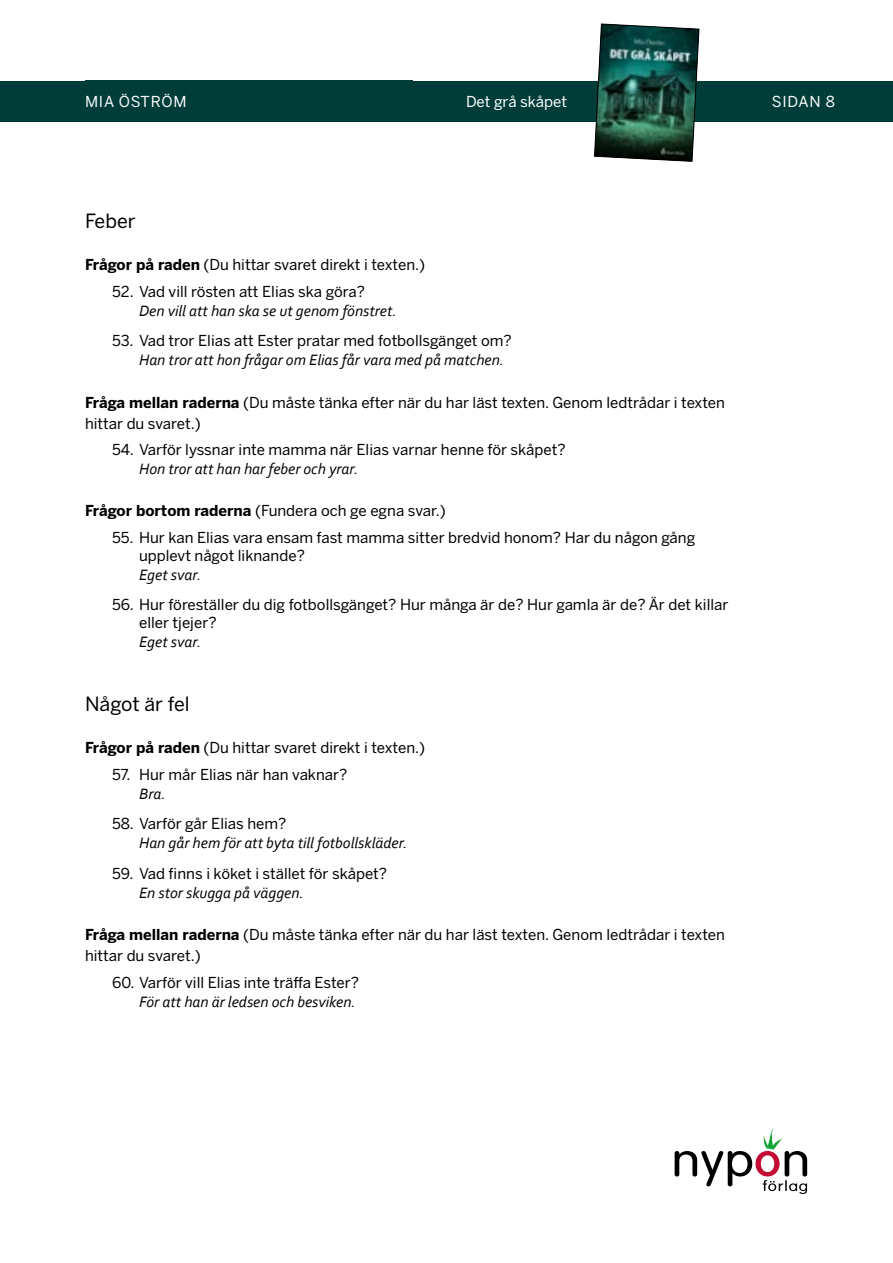
<style>
.page{position:relative;width:893px;height:1263px;background:#fff}
.page>*{position:absolute;margin:0;border:0;box-sizing:border-box;transform-origin:0 0}
.t1{font:19.5px "Benton Sans";color:#000}
.t2{font:italic 15.75px "Corbel";color:#000}
.t3{font:15px/21px "Benton Sans";color:#000}
.t4{font:15px "Benton Sans";letter-spacing:.01em;color:#fff}
.t5{font:15px "Benton Sans";letter-spacing:.05em;color:#fff}
.s1{font-weight:700}
</style>
<div class="page">
<div style="left:0;top:81px;width:893px;height:40px;background:#003d39"></div>
<div style="left:85px;top:80px;width:327px;height:41px;background:#003d39"></div>
<img style="left:594px;top:23px;width:105px;height:139px">
<svg style="left:675px;top:1128px;width:132px;height:66px"></svg>
<p class="t5" style="left:85px;top:92px;width:103px">MIA ÖSTRÖM</p>
<p class="t4" style="left:466px;top:92px;width:103px">Det grå skåpet</p>
<p class="t4" style="left:772px;top:92px;width:64px">SIDAN 8</p>
<h1 class="t1" style="left:85px;top:209px;width:52px">Feber</h1>
<p class="t3" style="left:85px;top:254px;width:342px"><span class="s1">Frågor på raden</span> (Du hittar svaret direkt i texten.)</p>
<p class="t3" style="left:112px;top:281px;width:254px">52. Vad vill rösten att Elias ska göra?</p>
<p class="t2" style="left:139px;top:301px;width:259px">Den vill att han ska se ut genom fönstret.</p>
<p class="t3" style="left:112px;top:330px;width:401px">53. Vad tror Elias att Ester pratar med fotbollsgänget om?</p>
<p class="t2" style="left:139px;top:350px;width:367px">Han tror att hon frågar om Elias får vara med på matchen.</p>
<p class="t3" style="left:85px;top:392px;width:641px"><span class="s1">Fråga mellan raderna</span> (Du måste tänka efter när du har läst texten. Genom ledtrådar i texten hittar du svaret.)</p>
<p class="t3" style="left:112px;top:439px;width:455px">54. Varför lyssnar inte mamma när Elias varnar henne för skåpet?</p>
<p class="t2" style="left:139px;top:459px;width:221px">Hon tror att han har feber och yrar.</p>
<p class="t3" style="left:85px;top:500px;width:362px"><span class="s1">Frågor bortom raderna</span> (Fundera och ge egna svar.)</p>
<p class="t3" style="left:139px;top:528px;width:558px;line-height:18px;text-indent:-27px">55. Hur kan Elias vara ensam fast mamma sitter bredvid honom? Har du någon gång upplevt något liknande?</p>
<p class="t2" style="left:139px;top:565px;width:64px">Eget svar.</p>
<p class="t3" style="left:139px;top:596px;width:591px;line-height:18px;text-indent:-27px">56. Hur föreställer du dig fotbollsgänget? Hur många är de? Hur gamla är de? Är det killar eller tjejer?</p>
<p class="t2" style="left:139px;top:632px;width:64px">Eget svar.</p>
<h1 class="t1" style="left:85px;top:692px;width:106px">Något är fel</h1>
<p class="t3" style="left:85px;top:737px;width:342px"><span class="s1">Frågor på raden</span> (Du hittar svaret direkt i texten.)</p>
<p class="t3" style="left:112px;top:764px;width:237px">57. Hur mår Elias när han vaknar?</p>
<p class="t2" style="left:139px;top:783px;width:28px">Bra.</p>
<p class="t3" style="left:112px;top:813px;width:176px">58. Varför går Elias hem?</p>
<p class="t2" style="left:139px;top:833px;width:270px">Han går hem för att byta till fotbollskläder.</p>
<p class="t3" style="left:112px;top:863px;width:277px">59. Vad finns i köket i stället för skåpet?</p>
<p class="t2" style="left:139px;top:883px;width:166px">En stor skugga på väggen.</p>
<p class="t3" style="left:85px;top:924px;width:641px"><span class="s1">Fråga mellan raderna</span> (Du måste tänka efter när du har läst texten. Genom ledtrådar i texten hittar du svaret.)</p>
<p class="t3" style="left:112px;top:972px;width:248px">60. Varför vill Elias inte träffa Ester?</p>
<p class="t2" style="left:139px;top:991px;width:218px">För att han är ledsen och besviken.</p>
</div>
